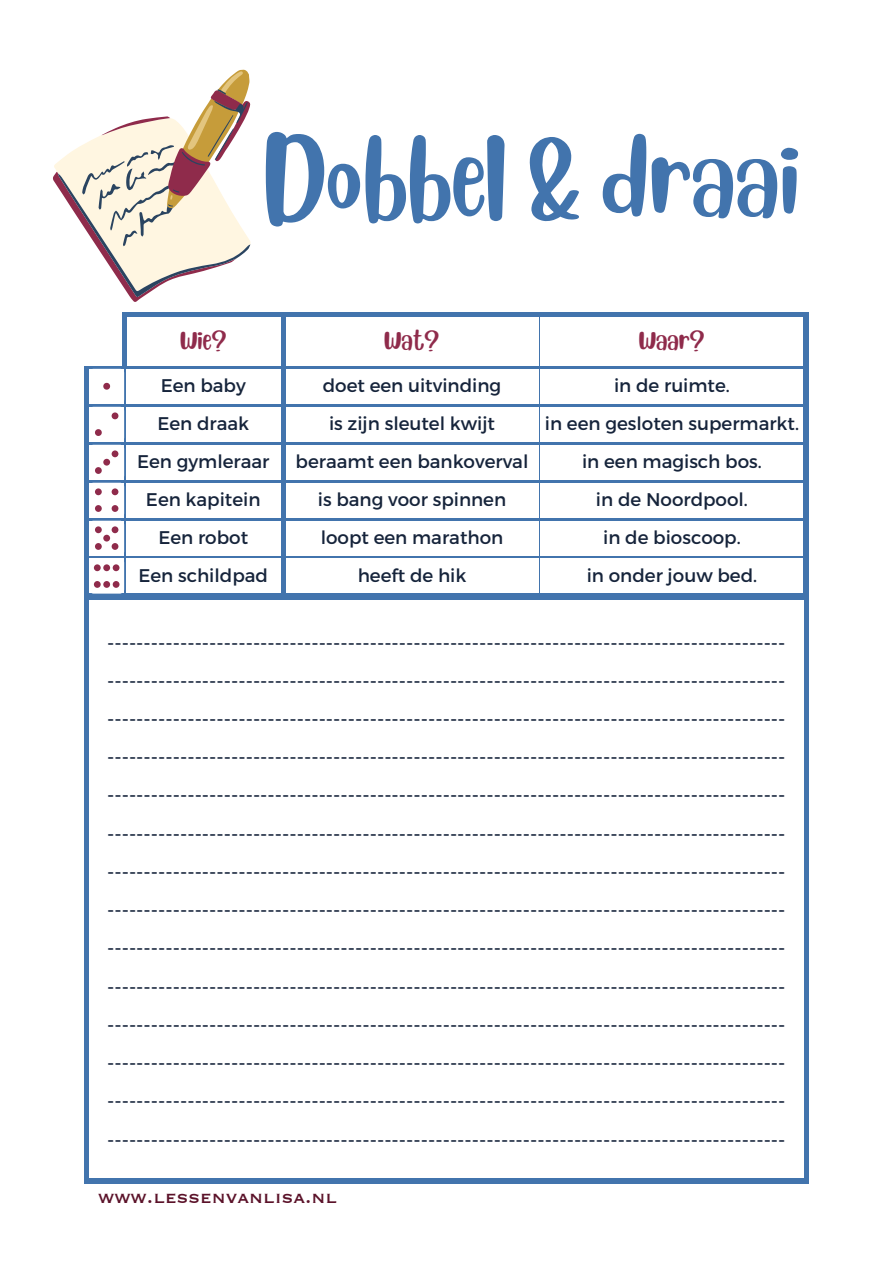
<style>
.page{position:relative;width:893px;height:1264px;background:#fff}
.page>*{position:absolute;margin:0;border:0;box-sizing:border-box;transform-origin:0 0}
.t1{font:76.8px "Blueberry";color:#4274ad}
.t2{font:21px "Copperplate Gothic LT Pro 31 BC";color:#5b1229}
.t3{font:19.8px "Montserrat";color:#16243b}
.t4{font:19.8px "Blueberry";color:#8f2b4b}
.t5{font:18.3px "Montserrat";color:#16243b}
</style>
<div class="page">
<div style="left:0;top:0;width:892px;height:1262px;background:#4274ad"></div>
<div style="left:540px;top:317px;width:263px;height:49px;background:#fff"></div>
<div style="left:89px;top:600px;width:714px;height:577px;background:#fff"></div>
<div style="left:0;top:0;width:892px;height:312px;background:#fff"></div>
<div style="left:0;top:1184px;width:892px;height:78px;background:#fff"></div>
<div style="left:809px;top:289px;width:83px;height:927px;background:#fff"></div>
<svg style="left:53px;top:69px;width:198px;height:233px"></svg>
<div style="left:286px;top:317px;width:252px;height:49px;background:#fff"></div>
<div style="left:127px;top:317px;width:153px;height:49px;background:#fff"></div>
<div style="left:126px;top:369px;width:154px;height:34px;background:#fff"></div>
<div style="left:286px;top:369px;width:252px;height:34px;background:#fff"></div>
<div style="left:540px;top:369px;width:263px;height:34px;background:#fff"></div>
<div style="left:126px;top:407px;width:154px;height:34px;background:#fff"></div>
<div style="left:286px;top:407px;width:252px;height:34px;background:#fff"></div>
<div style="left:540px;top:407px;width:263px;height:34px;background:#fff"></div>
<div style="left:126px;top:445px;width:154px;height:34px;background:#fff"></div>
<div style="left:286px;top:445px;width:252px;height:34px;background:#fff"></div>
<div style="left:540px;top:445px;width:263px;height:34px;background:#fff"></div>
<div style="left:126px;top:483px;width:154px;height:34px;background:#fff"></div>
<div style="left:286px;top:483px;width:252px;height:34px;background:#fff"></div>
<div style="left:540px;top:483px;width:263px;height:34px;background:#fff"></div>
<div style="left:126px;top:520px;width:154px;height:35px;background:#fff"></div>
<div style="left:286px;top:520px;width:252px;height:35px;background:#fff"></div>
<div style="left:540px;top:520px;width:263px;height:35px;background:#fff"></div>
<div style="left:126px;top:558px;width:154px;height:35px;background:#fff"></div>
<div style="left:286px;top:558px;width:252px;height:35px;background:#fff"></div>
<div style="left:540px;top:558px;width:263px;height:35px;background:#fff"></div>
<div style="left:0;top:310px;width:84px;height:928px;background:#fff"></div>
<div style="left:0;top:303px;width:122px;height:62px;background:#fff"></div>
<svg style="left:89px;top:369px;width:35px;height:224px;background:#e8e2e8"></svg>
<p class="t1" style="left:265px;top:122px;width:536px">Dobbel &amp; draai</p>
<p class="t4" style="left:180px;top:325px;width:48px">Wie?</p>
<p class="t4" style="left:384px;top:325px;width:57px">Wat?</p>
<p class="t5" style="left:161px;top:374px;width:87px">Een baby</p>
<p class="t5" style="left:323px;top:374px;width:180px">doet een uitvinding</p>
<p class="t5" style="left:614px;top:374px;width:117px">in de ruimte.</p>
<p class="t5" style="left:157px;top:412px;width:93px">Een draak</p>
<p class="t5" style="left:329px;top:412px;width:167px">is zijn sleutel kwijt</p>
<p class="t5" style="left:545px;top:412px;width:255px">in een gesloten supermarkt.</p>
<p class="t5" style="left:137px;top:450px;width:134px">Een gymleraar</p>
<p class="t5" style="left:295px;top:450px;width:234px">beraamt een bankoverval</p>
<p class="t5" style="left:582px;top:450px;width:181px">in een magisch bos.</p>
<p class="t5" style="left:146px;top:488px;width:116px">Een kapitein</p>
<p class="t5" style="left:318px;top:488px;width:190px">is bang voor spinnen</p>
<p class="t5" style="left:596px;top:488px;width:153px">in de Noordpool.</p>
<p class="t5" style="left:158px;top:526px;width:91px">Een robot</p>
<p class="t5" style="left:321px;top:526px;width:184px">loopt een marathon</p>
<p class="t5" style="left:603px;top:526px;width:139px">in de bioscoop.</p>
<p class="t5" style="left:138px;top:564px;width:131px">Een schildpad</p>
<p class="t5" style="left:358px;top:564px;width:110px">heeft de hik</p>
<p class="t5" style="left:586px;top:564px;width:172px">in onder jouw bed.</p>
<p class="t4" style="left:639px;top:325px;width:67px">Waar?</p>
<p class="t3" style="left:107px;top:629px;width:680px">---------------------------------------------------------------------------------------------</p>
<p class="t3" style="left:107px;top:667px;width:680px">---------------------------------------------------------------------------------------------</p>
<p class="t3" style="left:107px;top:706px;width:680px">---------------------------------------------------------------------------------------------</p>
<p class="t3" style="left:107px;top:744px;width:680px">---------------------------------------------------------------------------------------------</p>
<p class="t3" style="left:107px;top:782px;width:680px">---------------------------------------------------------------------------------------------</p>
<p class="t3" style="left:107px;top:820px;width:680px">---------------------------------------------------------------------------------------------</p>
<p class="t3" style="left:107px;top:859px;width:680px">---------------------------------------------------------------------------------------------</p>
<p class="t3" style="left:107px;top:897px;width:680px">---------------------------------------------------------------------------------------------</p>
<p class="t3" style="left:107px;top:935px;width:680px">---------------------------------------------------------------------------------------------</p>
<p class="t3" style="left:107px;top:973px;width:680px">---------------------------------------------------------------------------------------------</p>
<p class="t3" style="left:107px;top:1011px;width:680px">---------------------------------------------------------------------------------------------</p>
<p class="t3" style="left:107px;top:1050px;width:680px">---------------------------------------------------------------------------------------------</p>
<p class="t3" style="left:107px;top:1088px;width:680px">---------------------------------------------------------------------------------------------</p>
<p class="t3" style="left:107px;top:1126px;width:680px">---------------------------------------------------------------------------------------------</p>
<p class="t2" style="left:98px;top:1187px;width:240px">www.lessenvanlisa.nl</p>
</div>
